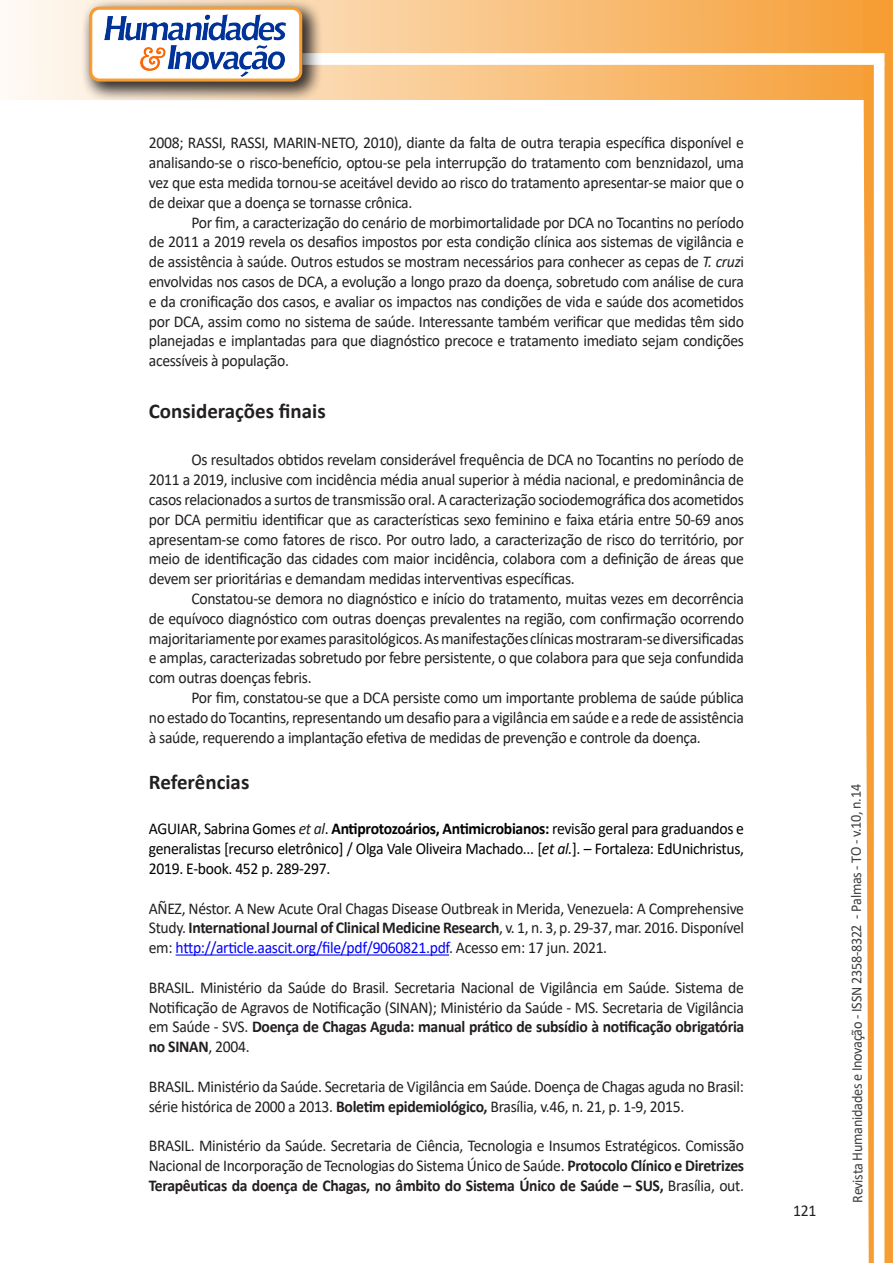
<style>
.page{position:relative;width:893px;height:1263px;background:#fff}
.page>*{position:absolute;margin:0;border:0;box-sizing:border-box;transform-origin:0 0}
.Titulo_2{font:700 21px "Calibri";color:#231f20}
.texto{font:16.5px/19.8px "Calibri";letter-spacing:-.02em;color:#231f20;text-align:justify;scale:.95 1}
.texto-2{font:16.5px/19.8px "Calibri";letter-spacing:-.02em;color:#000;text-align:justify;scale:.95 1}
.t1{font:15px "Calibri";letter-spacing:-.025em;color:#3e3e3f;scale:.95 1}
.s1{font-style:italic}
.s2{font-style:italic;color:#231f20}
.s3{font-weight:700}
.s4{color:#00f}
</style>
<div class="page">
<svg style="left:5px;top:0;width:858px;height:100px;background:#f9c484"></svg>
<div style="left:302px;top:53px;width:582px;height:12px;background:#fff;border:2px solid #fff"></div>
<svg style="left:863px;top:0;width:30px;height:1263px"></svg>
<div style="left:81px;top:0;width:241px;height:102px;background:#231f20;opacity:.75"></div>
<div style="left:91px;top:8px;width:210px;height:72px;background:#fff;border-radius:9px"></div>
<img style="left:104px;top:14px;width:181px;height:62px">
<div style="left:89px;top:7px;width:213px;height:75px;border:3px solid #f69e34;border-radius:9px"></div>
<hr style="left:176px;top:954px;width:273px;height:1px;background:#00f">
<p class="texto" style="left:149px;top:133px;width:628px">2008; RASSI, RASSI, MARIN-NETO, 2010), diante da falta de outra terapia específica disponível e analisando-se o risco-benefício, optou-se pela interrupção do tratamento com benznidazol, uma vez que esta medida tornou-se aceitável devido ao risco do tratamento apresentar-se maior que o de deixar que a doença se tornasse crônica.</p>
<p class="texto" style="left:149px;top:212px;width:628px;text-indent:43px">Por fim, a caracterização do cenário de morbimortalidade por DCA no Tocantins no período de 2011 a 2019 revela os desafios impostos por esta condição clínica aos sistemas de vigilância e de assistência à saúde. Outros estudos se mostram necessários para conhecer as cepas de <span class="s1">T. cruz</span>i envolvidas nos casos de DCA, a evolução a longo prazo da doença, sobretudo com análise de cura e da cronificação dos casos, e avaliar os impactos nas condições de vida e saúde dos acometidos por DCA, assim como no sistema de saúde. Interessante também verificar que medidas têm sido planejadas e implantadas para que diagnóstico precoce e tratamento imediato sejam condições acessíveis à população.</p>
<p class="Titulo_2" style="left:149px;top:397px;width:178px">Considerações finais</p>
<p class="texto" style="left:149px;top:449px;width:628px;text-indent:43px">Os resultados obtidos revelam considerável frequência de DCA no Tocantins no período de 2011 a 2019, inclusive com incidência média anual superior à média nacional, e predominância de casos relacionados a surtos de transmissão oral. A caracterização sociodemográfica dos acometidos por DCA permitiu identificar que as características sexo feminino e faixa etária entre 50-69 anos apresentam-se como fatores de risco. Por outro lado, a caracterização de risco do território, por meio de identificação das cidades com maior incidência, colabora com a definição de áreas que devem ser prioritárias e demandam medidas interventivas específicas.</p>
<p class="texto" style="left:149px;top:588px;width:628px;text-indent:43px">Constatou-se demora no diagnóstico e início do tratamento, muitas vezes em decorrência de equívoco diagnóstico com outras doenças prevalentes na região, com confirmação ocorrendo majoritariamente por exames parasitológicos. As manifestações clínicas mostraram-se diversificadas e amplas, caracterizadas sobretudo por febre persistente, o que colabora para que seja confundida com outras doenças febris.</p>
<p class="texto" style="left:149px;top:687px;width:628px;text-indent:43px">Por fim, constatou-se que a DCA persiste como um importante problema de saúde pública no estado do Tocantins, representando um desafio para a vigilância em saúde e a rede de assistência à saúde, requerendo a implantação efetiva de medidas de prevenção e controle da doença.</p>
<p class="Titulo_2" style="left:149px;top:767px;width:102px">Referências</p>
<p class="texto-2" style="left:149px;top:818px;width:628px">AGUIAR, Sabrina Gomes <span class="s2">et al</span>. <span class="s3">Antiprotozoários, Antimicrobianos:</span> revisão geral para graduandos e generalistas [recurso eletrônico] / Olga Vale Oliveira Machado... [<span class="s1">et al.</span>]. – Fortaleza: EdUnichristus, 2019. E-book. 452 p. 289-297.</p>
<p class="texto" style="left:149px;top:898px;width:628px">AÑEZ, Néstor. A New Acute Oral Chagas Disease Outbreak in Merida, Venezuela: A Comprehensive Study. <span class="s3">International Journal of Clinical Medicine Research</span>, v. 1, n. 3, p. 29-37, mar. 2016. Disponível em: <span class="s4">http://article.aascit.org/file/pdf/9060821.pdf</span>. Acesso em: 17 jun. 2021.</p>
<p class="texto" style="left:149px;top:977px;width:628px">BRASIL. Ministério da Saúde do Brasil. Secretaria Nacional de Vigilância em Saúde. Sistema de Notificação de Agravos de Notificação (SINAN); Ministério da Saúde - MS. Secretaria de Vigilância em Saúde - SVS. <span class="s3">Doença de Chagas Aguda: manual prático de subsídio à notificação obrigatória no SINAN</span>, 2004.</p>
<p class="texto" style="left:149px;top:1076px;width:628px">BRASIL. Ministério da Saúde. Secretaria de Vigilância em Saúde. Doença de Chagas aguda no Brasil: série histórica de 2000 a 2013. <span class="s3">Boletim epidemiológico,</span> Brasília, v.46, n. 21, p. 1-9, 2015.</p>
<p class="texto" style="left:149px;top:1135px;width:628px">BRASIL. Ministério da Saúde. Secretaria de Ciência, Tecnologia e Insumos Estratégicos. Comissão Nacional de Incorporação de Tecnologias do Sistema Único de Saúde. <span class="s3">Protocolo Clínico e Diretrizes Terapêuticas da doença de Chagas, no âmbito do Sistema Único de Saúde – SUS,</span> Brasília, out.</p>
<p class="texto" style="left:793px;top:1200px;width:26px">121</p>
<p class="t1" style="left:846px;top:1203px;width:442px;rotate:-90deg">Revista Humanidades e Inovação - ISSN 2358-8322 - Palmas - TO - v.10, n.14</p>
</div>
